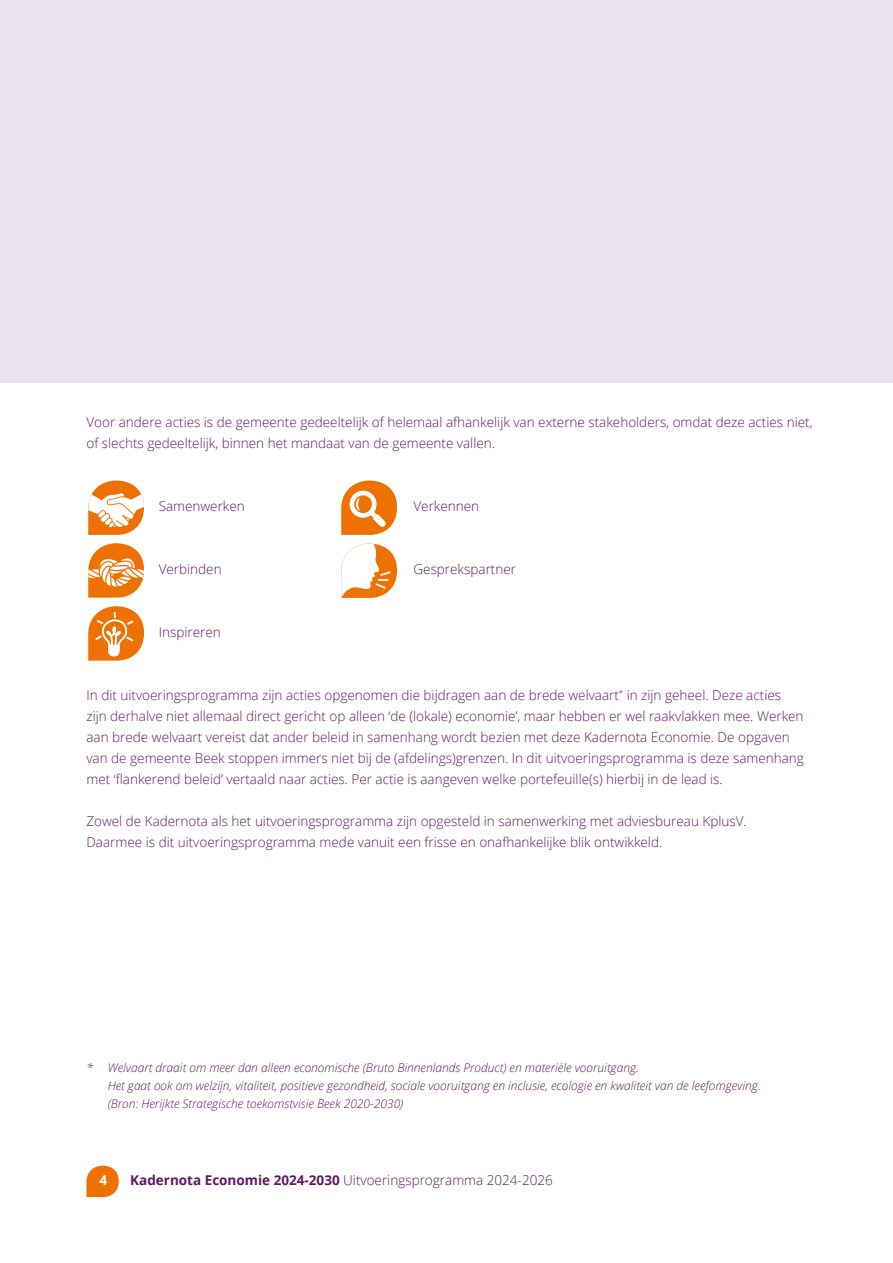
<style>
.page{position:relative;width:893px;height:1263px;background:#fff}
.page>*{position:absolute;margin:0;border:0;box-sizing:border-box;transform-origin:0 0}
.t1{font:300 13.5px/21px "Open Sans";color:#5e1964}
.t2{font:700 13.5px "Open Sans";color:#fff}
.t3{font:italic 300 12px/18px "Open Sans";color:#5e1964}
.s1{font-weight:700}
</style>
<div class="page">
<svg style="left:86px;top:1165px;width:33px;height:32px"></svg>
<div style="left:0;top:0;width:893px;height:383px;background:#ebe4ef"></div>
<svg style="left:88px;top:480px;width:56px;height:55px"></svg>
<svg style="left:88px;top:543px;width:56px;height:55px"></svg>
<svg style="left:341px;top:543px;width:56px;height:55px"></svg>
<svg style="left:88px;top:606px;width:56px;height:55px"></svg>
<svg style="left:341px;top:480px;width:56px;height:55px"></svg>
<p class="t1" style="left:86px;top:411px;width:728px">Voor andere acties is de gemeente gedeeltelijk of helemaal afhankelijk van externe stakeholders, omdat deze acties niet, of slechts gedeeltelijk, binnen het mandaat van de gemeente vallen.</p>
<p class="t1" style="left:159px;top:495px;width:88px">Samenwerken</p>
<p class="t1" style="left:413px;top:495px;width:67px">Verkennen</p>
<p class="t1" style="left:159px;top:558px;width:64px">Verbinden</p>
<p class="t1" style="left:413px;top:558px;width:104px">Gesprekspartner</p>
<p class="t1" style="left:159px;top:621px;width:64px">Inspireren</p>
<p class="t1" style="left:86px;top:684px;width:719px">In dit uitvoeringsprogramma zijn acties opgenomen die bijdragen aan de brede welvaart<sup>*</sup> in zijn geheel. Deze acties zijn derhalve niet allemaal direct gericht op alleen ‘de (lokale) economie’, maar hebben er wel raakvlakken mee. Werken aan brede welvaart vereist dat ander beleid in samenhang wordt bezien met deze Kadernota Economie. De opgaven van de gemeente Beek stoppen immers niet bij de (afdelings)grenzen. In dit uitvoeringsprogramma is deze samenhang met ‘flankerend beleid’ vertaald naar acties. Per actie is aangeven welke portefeuille(s) hierbij in de lead is.</p>
<p class="t1" style="left:86px;top:810px;width:662px">Zowel de Kadernota als het uitvoeringsprogramma zijn opgesteld in samenwerking met adviesbureau KplusV.<br>Daarmee is dit uitvoeringsprogramma mede vanuit een frisse en onafhankelijke blik ontwikkeld.</p>
<p class="t3" style="left:108px;top:1058px;width:655px;text-indent:-21px">* Welvaart draait om meer dan alleen economische (Bruto Binnenlands Product) en materiële vooruitgang.<br>Het gaat ook om welzijn, vitaliteit, positieve gezondheid, sociale vooruitgang en inclusie, ecologie en kwaliteit van de leefomgeving. (Bron: Herijkte Strategische toekomstvisie Beek 2020-2030)</p>
<p class="t2" style="left:99px;top:1171px;width:9px">4</p>
<p class="t1" style="left:130px;top:1169px;width:424px"><span class="s1">Kadernota Economie 2024-2030</span> Uitvoeringsprogramma 2024-2026</p>
</div>
